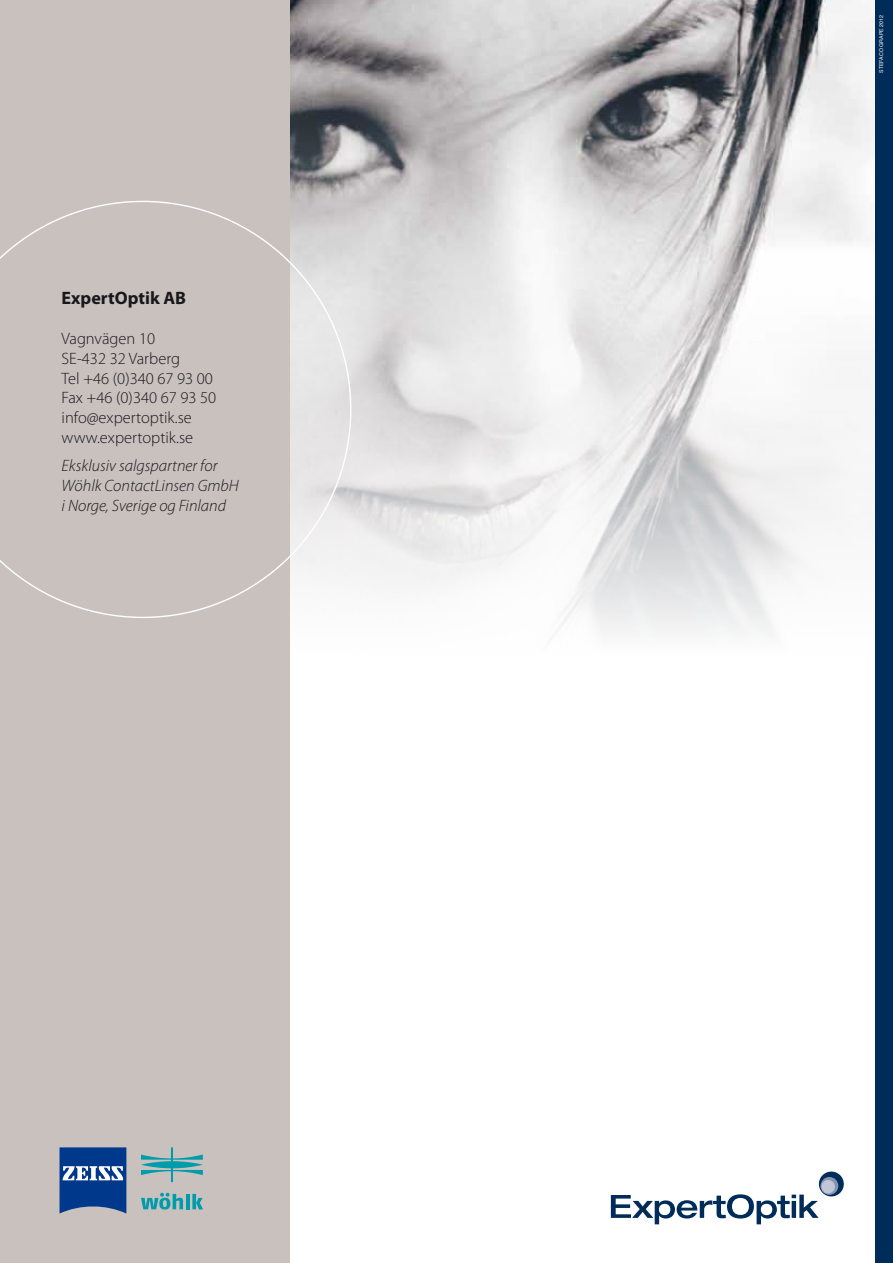
<style>
.page{position:relative;width:893px;height:1263px;background:#fff}
.page>*{position:absolute;margin:0;border:0;box-sizing:border-box;transform-origin:0 0}
.t1{font:700 18px "Myriad Pro";color:#1a171c}
.t2{font:300 16.5px/19.8px "Myriad Pro";color:#1a171c}
.t3{font:italic 300 16.5px/19.8px "Myriad Pro";color:#1a171c}
.t4{font:5.25px "Helvetica";color:#fff}
</style>
<div class="page">
<img style="left:289px;top:0;width:587px;height:748px">
<svg style="left:611px;top:1194px;width:208px;height:30px"></svg>
<svg style="left:819px;top:1171px;width:25px;height:25px"></svg>
<svg style="left:820px;top:1177px;width:18px;height:18px"></svg>
<div style="left:821px;top:1180px;width:14px;height:13px;background:#c1c7d9;border-radius:50%"></div>
<div style="left:0;top:0;width:289px;height:1263px;background:#c8c1be"></div>
<div style="left:876px;top:0;width:17px;height:1263px;background:#002c5a"></div>
<svg style="left:0;top:201px;width:351px;height:417px"></svg>
<svg style="left:141px;top:1193px;width:42px;height:16px"></svg>
<hr style="left:186px;top:1194px;width:3px;height:15px;background:#009cac">
<svg style="left:192px;top:1194px;width:11px;height:15px"></svg>
<svg style="left:141px;top:1147px;width:62px;height:35px"></svg>
<svg style="left:60px;top:1147px;width:66px;height:66px;background:#2c599c"></svg>
<p class="t1" style="left:62px;top:287px;width:126px">ExpertOptik AB</p>
<p class="t2" style="left:62px;top:329px;width:156px">Vagnvägen 10<br>SE-432 32 Varberg<br>Tel +46 (0)340 67 93 00<br>Fax +46 (0)340 67 93 50 info@expertoptik.se www.expertoptik.se</p>
<p class="t3" style="left:62px;top:456px;width:179px">Eksklusiv salgspartner for<br>Wöhlk ContactLinsen GmbH i Norge, Sverige og Finland</p>
<p class="t4" style="left:877px;top:73px;width:59px;rotate:-90deg">Stefaco Grape 2012</p>
</div>
